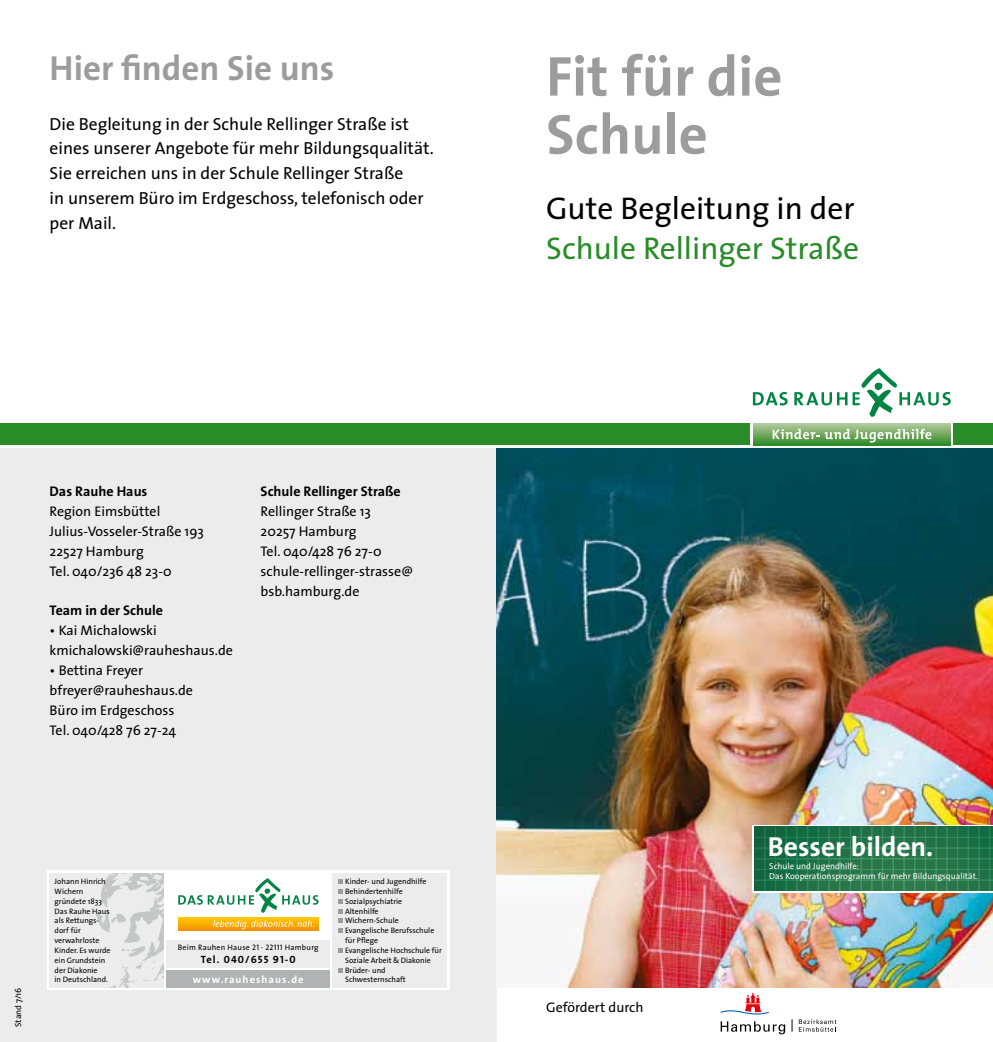
<style>
.page{position:relative;width:993px;height:1042px;background:#fff}
.page>*{position:absolute;margin:0;border:0;box-sizing:border-box;transform-origin:0 0}
.t1{font:700 56.7px/58.1px "The Sans";color:#9c9c9d}
.t2{font:700 35px "The Sans";color:#9c9c9d}
.t3{font:31.5px "The Sans";color:#298c29}
.t4{font:31.5px "The Sans";color:#000}
.t5{font:700 27.47px "The Sans";color:#fff}
.t6{font:17.5px/24.8px "The Sans";color:#000}
.t7{font:14px/19.8px "The Sans";color:#000}
.t8{font:700 14px "The Sans";color:#000}
.t9{font:700 10.5px "The Sans";letter-spacing:.1em;color:#fff}
.t10{font:10.5px "The Sans Bold Caps";letter-spacing:.1em;color:#000}
.t11{font:8.75px/10px "The Sans";color:#fff}
.t12{font:8.75px "The Sans";color:#000}
.t13{font:7.88px/9.8px "The Sans";color:#000}
.t14{font:7.88px "The Sans";letter-spacing:.03em;color:#000}
.s1{font-family:"The Sans Caps"}
.s2{font-family:"The Sans";font-weight:700}
</style>
<div class="page">
<div style="left:0;top:444px;width:496px;height:598px;background:#ececec"></div>
<svg style="left:47px;top:871px;width:402px;height:119px;background:#f9f9f9"></svg>
<div style="left:166px;top:873px;width:164px;height:62px;background:#fff"></div>
<div style="left:166px;top:940px;width:164px;height:27px;background:#ececec"></div>
<hr style="left:178px;top:917px;width:140px;height:1px;background:#ffcb00">
<hr style="left:178px;top:918px;width:140px;height:1px;background:#fec700">
<hr style="left:178px;top:919px;width:140px;height:1px;background:#fdc300">
<hr style="left:178px;top:920px;width:140px;height:1px;background:#fcbe00">
<hr style="left:178px;top:921px;width:140px;height:1px;background:#fbba00">
<hr style="left:178px;top:922px;width:140px;height:1px;background:#fab500">
<hr style="left:178px;top:923px;width:140px;height:1px;background:#f9b000">
<hr style="left:178px;top:924px;width:140px;height:1px;background:#f8ac00">
<hr style="left:178px;top:925px;width:140px;height:1px;background:#f7a700">
<hr style="left:178px;top:926px;width:140px;height:1px;background:#f6a200">
<hr style="left:178px;top:927px;width:140px;height:1px;background:#f59d00">
<hr style="left:178px;top:928px;width:140px;height:1px;background:#f49800">
<hr style="left:178px;top:929px;width:140px;height:1px;background:#f49400">
<hr style="left:178px;top:930px;width:140px;height:1px;background:#f39100">
<svg style="left:213px;top:920px;width:101px;height:9px"></svg>
<svg style="left:178px;top:878px;width:140px;height:35px"></svg>
<div style="left:166px;top:970px;width:164px;height:17px;background:#b1b2b3"></div>
<div style="left:50px;top:873px;width:114px;height:114px;background:#ececec"></div>
<img style="left:96px;top:873px;width:68px;height:114px">
<div style="left:332px;top:873px;width:114px;height:114px;background:#ececec"></div>
<svg style="left:338px;top:879px;width:4px;height:54px"></svg>
<svg style="left:338px;top:948px;width:4px;height:5px"></svg>
<svg style="left:338px;top:968px;width:4px;height:4px"></svg>
<img style="left:496px;top:448px;width:496px;height:539px">
<svg style="left:752px;top:825px;width:240px;height:67px"></svg>
<svg style="left:754px;top:826px;width:238px;height:64px;background:#24754b"></svg>
<svg style="left:720px;top:1021px;width:65px;height:13px"></svg>
<svg style="left:720px;top:993px;width:48px;height:22px"></svg>
<svg style="left:791px;top:1019px;width:1px;height:12px"></svg>
<svg style="left:798px;top:1019px;width:38px;height:12px"></svg>
<div style="left:0;top:423px;width:992px;height:25px;background:#fff"></div>
<div style="left:0;top:423px;width:992px;height:22px;background:#298c29"></div>
<div style="left:750px;top:367px;width:202px;height:79px;background:#fff"></div>
<hr style="left:752px;top:423px;width:198px;height:1px;background:#b3cda3">
<hr style="left:752px;top:424px;width:198px;height:1px;background:#aeca9d">
<hr style="left:752px;top:425px;width:198px;height:1px;background:#a9c797">
<hr style="left:752px;top:426px;width:198px;height:1px;background:#a3c492">
<hr style="left:752px;top:427px;width:198px;height:1px;background:#9dc08a">
<hr style="left:752px;top:428px;width:198px;height:1px;background:#98bc85">
<hr style="left:752px;top:429px;width:198px;height:1px;background:#93b97e">
<hr style="left:752px;top:430px;width:198px;height:1px;background:#8cb677">
<hr style="left:752px;top:431px;width:198px;height:1px;background:#86b371">
<hr style="left:752px;top:432px;width:198px;height:1px;background:#81af6c">
<hr style="left:752px;top:433px;width:198px;height:1px;background:#7bac66">
<hr style="left:752px;top:434px;width:198px;height:1px;background:#74a95f">
<hr style="left:752px;top:435px;width:198px;height:1px;background:#6ea65a">
<hr style="left:752px;top:436px;width:198px;height:1px;background:#68a354">
<hr style="left:752px;top:437px;width:198px;height:1px;background:#62a04f">
<hr style="left:752px;top:438px;width:198px;height:1px;background:#5a9d48">
<hr style="left:752px;top:439px;width:198px;height:1px;background:#549a43">
<hr style="left:752px;top:440px;width:198px;height:1px;background:#4d983f">
<hr style="left:752px;top:441px;width:198px;height:1px;background:#46953a">
<hr style="left:752px;top:442px;width:198px;height:1px;background:#3d9235">
<hr style="left:752px;top:443px;width:198px;height:1px;background:#369030">
<hr style="left:752px;top:444px;width:198px;height:1px;background:#2d8d2b">
<hr style="left:752px;top:445px;width:198px;height:1px;background:#298c29">
<svg style="left:752px;top:392px;width:35px;height:13px"></svg>
<svg style="left:794px;top:368px;width:156px;height:49px"></svg>
<svg style="left:772px;top:429px;width:159px;height:13px"></svg>
<h2 class="t2" style="left:50px;top:39px;width:286px">Hier finden Sie uns</h2>
<h3 class="t6" style="left:50px;top:111px;width:385px">Die Begleitung in der Schule Rellinger Straße ist eines unserer Angebote für mehr Bildungsqualität.<br>Sie erreichen uns in der Schule Rellinger Straße<br>in unserem Büro im Erdgeschoss, telefonisch oder per Mail.</h3>
<h3 class="t8" style="left:50px;top:480px;width:99px">Das Rauhe Haus</h3>
<h3 class="t7" style="left:50px;top:501px;width:156px">Region Eimsbüttel<br>Julius-Vosseler-Straße 193<br>22527 Hamburg<br>Tel. 040/236 48 23-0</h3>
<h3 class="t8" style="left:50px;top:599px;width:115px">Team in der Schule</h3>
<h3 class="t7" style="left:50px;top:620px;width:185px">• Kai Michalowski kmichalowski@rauheshaus.de</h3>
<h3 class="t7" style="left:50px;top:660px;width:145px">• Bettina Freyer bfreyer@rauheshaus.de<br>Büro im Erdgeschoss<br>Tel. 040/428 76 27-24</h3>
<h3 class="t8" style="left:260px;top:480px;width:141px">Schule Rellinger Straße</h3>
<h3 class="t7" style="left:260px;top:501px;width:154px">Rellinger Straße 13<br>20257 Hamburg<br>Tel. 040/428 76 27-0 schule-rellinger-strasse@ bsb.hamburg.de</h3>
<p class="t12" style="left:11px;top:1027px;width:41px;rotate:-90deg">Stand 7/16</p>
<p class="t13" style="left:55px;top:876px;width:57px">Johann Hinrich<br>Wichern gründete 1833<br>Das Rauhe Haus als Rettungs&shy;dorf für verwahrloste<br>Kinder. Es wurde ein Grundstein der Diakonie<br>in Deutschland.</p>
<p class="t14" style="left:178px;top:941px;width:142px">Beim Rauhen Hause <span class="s1">21 · 22111</span> Hamburg</p>
<h3 class="t10" style="left:201px;top:951px;width:96px"><span class="s2">Tel.</span> 040/655 91-0</h3>
<h3 class="t9" style="left:193px;top:970px;width:112px">www.rauheshaus.de</h3>
<p class="t13" style="left:345px;top:876px;width:98px">Kinder- und Jugendhilfe<br>Behindertenhilfe<br>Sozialpsychiatrie<br>Altenhilfe<br>Wichern-Schule<br>Evangelische Berufsschule für Pflege<br>Evangelische Hochschule für<br>Soziale Arbeit &amp; Diakonie<br>Brüder- und<br>Schwesternschaft</p>
<h1 class="t1" style="left:546px;top:46px;width:238px">Fit für die<br>Schule</h1>
<h3 class="t4" style="left:546px;top:182px;width:310px">Gute Begleitung in der</h3>
<h3 class="t3" style="left:546px;top:222px;width:314px">Schule Rellinger Straße</h3>
<h3 class="t5" style="left:767px;top:823px;width:167px">Besser bilden.</h3>
<h3 class="t7" style="left:546px;top:997px;width:99px">Gefördert durch</h3>
<p class="t11" style="left:769px;top:861px;width:210px">Schule und Jugendhilfe:<br>Das Kooperationsprogramm für mehr Bildungsqualität.</p>
</div>
